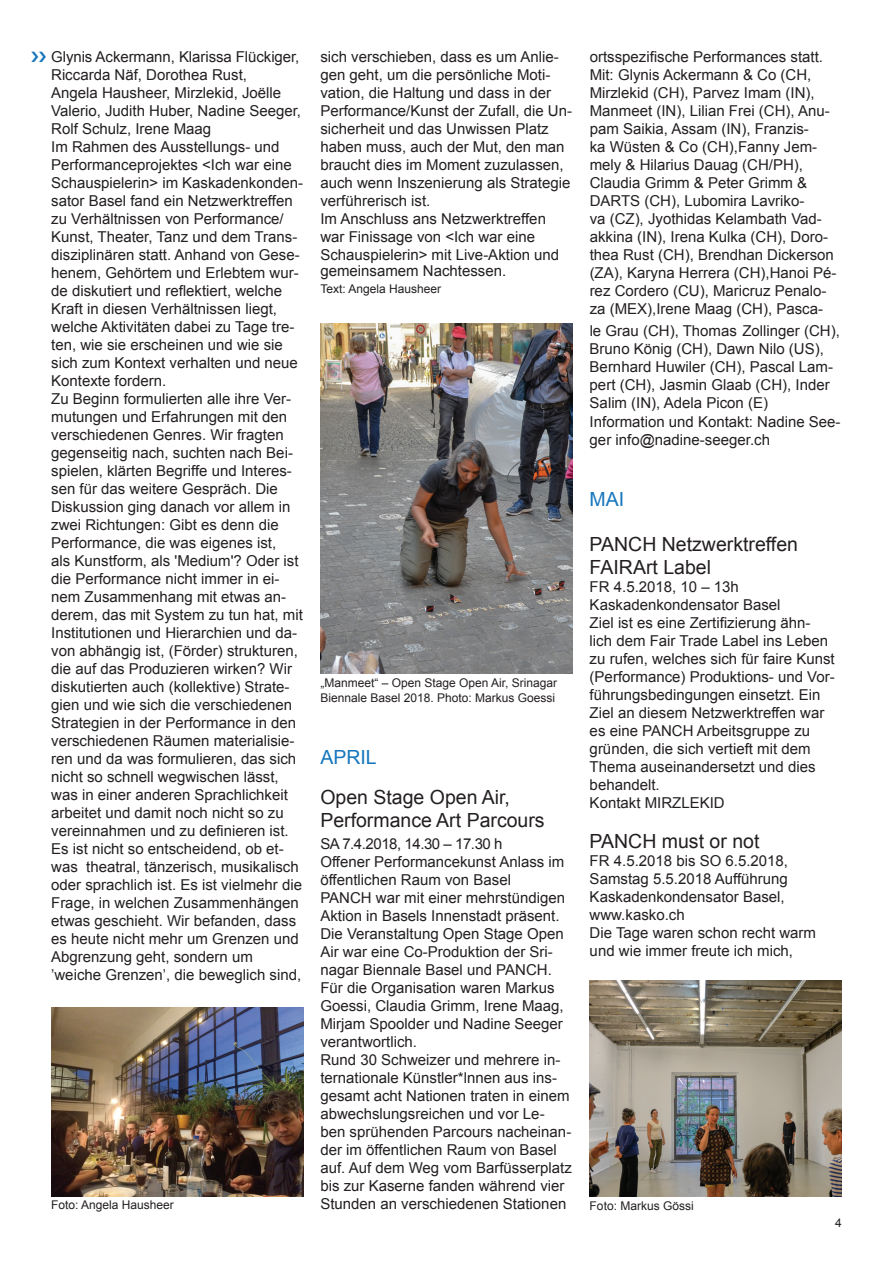
<style>
.page{position:relative;width:893px;height:1263px;background:#fff}
.page>*{position:absolute;margin:0;border:0;box-sizing:border-box;transform-origin:0 0}
.t1{font:19.5px/22.5px "Arial";color:#231f20}
.t2{font:19.5px "Arial";color:#1776bd}
.t3{font:15px/18px "Arial";color:#231f20}
.t4{font:12px/15px "Arial";color:#231f20}
</style>
<div class="page">
<img style="left:590px;top:980px;width:252px;height:216px">
<img style="left:51px;top:1007px;width:252px;height:189px">
<img style="left:320px;top:323px;width:253px;height:351px">
<p class="t3" style="left:590px;top:48px;width:248px">ortsspezifische Performances statt.<br>Mit: Glynis Ackermann &amp; Co (CH, Mirzlekid (CH), Parvez Imam (IN), Manmeet (IN), Lilian Frei (CH), Anu&shy;pam Saikia, Assam (IN), Franzis-<br>ka Wüsten &amp; Co (CH),Fanny Jem&shy;mely &amp; Hilarius Dauag (CH/PH), Claudia Grimm &amp; Peter Grimm &amp; DARTS (CH), Lubomira Lavriko-<br>va (CZ), Jyothidas Kelambath Vad&shy;akkina (IN), Irena Kulka (CH), Doro&shy;thea Rust (CH), Brendhan Dickerson (ZA), Karyna Herrera (CH),Hanoi Pé&shy;rez Cordero (CU), Maricruz Penalo&shy;za (MEX),Irene Maag (CH), Pasca-</p>
<p class="t3" style="left:590px;top:322px;width:252px">le Grau (CH), Thomas Zollinger (CH), Bruno König (CH), Dawn Nilo (US), Bernhard Huwiler (CH), Pascal Lam&shy;pert (CH), Jasmin Glaab (CH), Inder Salim (IN), Adela Picon (E)<br>Information und Kontakt: Nadine See&shy;ger info@nadine-seeger.ch</p>
<p class="t3" style="left:51px;top:48px;width:253px">Glynis Ackermann, Klarissa Flückiger, Riccarda Näf, Dorothea Rust,<br>Angela Hausheer, Mirzlekid, Joëlle Valerio, Judith Huber, Nadine Seeger, Rolf Schulz, Irene Maag<br>Im Rahmen des Ausstellungs- und Performanceprojektes &lt;Ich war eine Schauspielerin&gt; im Kaskadenkonden&shy;sator Basel fand ein Netzwerktreffen zu Verhältnissen von Performance/ Kunst, Theater, Tanz und dem Trans&shy;disziplinären statt. Anhand von Gese&shy;henem, Gehörtem und Erlebtem wur&shy;de diskutiert und reflektiert, welche Kraft in diesen Verhältnissen liegt, welche Aktivitäten dabei zu Tage tre&shy;ten, wie sie erscheinen und wie sie sich zum Kontext verhalten und neue Kontexte fordern.<br>Zu Beginn formulierten alle ihre Ver&shy;mutungen und Erfahrungen mit den verschiedenen Genres. Wir fragten gegenseitig nach, suchten nach Bei&shy;spielen, klärten Begriffe und Interes&shy;sen für das weitere Gespräch. Die Diskussion ging danach vor allem in zwei Richtungen: Gibt es denn die Performance, die was eigenes ist,<br>als Kunstform, als 'Medium'? Oder ist die Performance nicht immer in ei&shy;nem Zusammenhang mit etwas an&shy;derem, das mit System zu tun hat, mit Institutionen und Hierarchien und da&shy;von abhängig ist, (Förder) strukturen, die auf das Produzieren wirken? Wir diskutierten auch (kollektive) Strate&shy;gien und wie sich die verschiedenen Strategien in der Performance in den verschiedenen Räumen materialisie&shy;ren und da was formulieren, das sich nicht so schnell wegwischen lässt, was in einer anderen Sprachlichkeit arbeitet und damit noch nicht so zu vereinnahmen und zu definieren ist.<br>Es ist nicht so entscheidend, ob et&shy;was theatral, tänzerisch, musikalisch oder sprachlich ist. Es ist vielmehr die Frage, in welchen Zusammenhängen etwas geschieht. Wir befanden, dass es heute nicht mehr um Grenzen und Abgrenzung geht, sondern um ’weiche Grenzen’, die beweglich sind,</p>
<p class="t3" style="left:320px;top:48px;width:253px">sich verschieben, dass es um Anlie&shy;gen geht, um die persönliche Moti&shy;vation, die Haltung und dass in der Performance/Kunst der Zufall, die Un&shy;sicherheit und das Unwissen Platz haben muss, auch der Mut, den man braucht dies im Moment zuzulassen, auch wenn Inszenierung als Strategie verführerisch ist.<br>Im Anschluss ans Netzwerktreffen war Finissage von &lt;Ich war eine Schauspielerin&gt; mit Live-Aktion und</p>
<p class="t3" style="left:320px;top:262px;width:187px">gemeinsamem Nachtessen.</p>
<p class="t4" style="left:320px;top:281px;width:122px">Text: Angela Hausheer</p>
<h1 class="t2" style="left:590px;top:486px;width:36px">MAI</h1>
<h1 class="t1" style="left:590px;top:533px;width:210px">PANCH Netzwerktreffen<br>FAIRArt Label</h1>
<p class="t3" style="left:590px;top:577px;width:247px">FR 4.5.2018, 10 – 13h<br>Kaskadenkondensator Basel<br>Ziel ist es eine Zertifizierung ähn&shy;lich dem Fair Trade Label ins Leben zu rufen, welches sich für faire Kunst (Performance) Produktions- und Vor&shy;führungsbedingungen einsetzt. Ein<br>Ziel an diesem Netzwerktreffen war es eine PANCH Arbeitsgruppe zu gründen, die sich vertieft mit dem<br>Thema auseinandersetzt und dies behandelt.<br>Kontakt MIRZLEKID</p>
<h1 class="t1" style="left:590px;top:830px;width:171px">PANCH must or not</h1>
<p class="t3" style="left:590px;top:852px;width:228px">FR 4.5.2018 bis SO 6.5.2018,<br>Samstag 5.5.2018 Aufführung<br>Kaskadenkondensator Basel, www.kasko.ch<br>Die Tage waren schon recht warm und wie immer freute ich mich,</p>
<p class="t4" style="left:320px;top:675px;width:238px">„Manmeet“ – Open Stage Open Air, Srinagar<br>Biennale Basel 2018. Photo: Markus Goessi</p>
<h1 class="t2" style="left:320px;top:744px;width:56px">APRIL</h1>
<h1 class="t1" style="left:320px;top:786px;width:226px">Open Stage Open Air,<br>Performance Art Parcours</h1>
<p class="t3" style="left:320px;top:835px;width:253px">SA 7.4.2018, 14.30 – 17.30 h<br>Offener Performancekunst Anlass im öffentlichen Raum von Basel<br>PANCH war mit einer mehrstündigen Aktion in Basels Innenstadt präsent.<br>Die Veranstaltung Open Stage Open Air war eine Co-Produktion der Sri&shy;nagar Biennale Basel und PANCH.<br>Für die Organisation waren Markus Goessi, Claudia Grimm, Irene Maag, Mirjam Spoolder und Nadine Seeger verantwortlich.<br>Rund 30 Schweizer und mehrere in&shy;ternationale Künstler*lnnen aus ins&shy;gesamt acht Nationen traten in einem abwechslungsreichen und vor Le&shy;ben sprühenden Parcours nacheinan&shy;der im öffentlichen Raum von Basel auf. Auf dem Weg vom Barfüsserplatz bis zur Kaserne fanden während vier Stunden an verschiedenen Stationen</p>
<p class="t4" style="left:51px;top:1197px;width:124px">Foto: Angela Hausheer</p>
<p class="t4" style="left:590px;top:1198px;width:106px">Foto: Markus Gössi</p>
<p class="t4" style="left:835px;top:1215px;width:8px">4</p>
</div>
